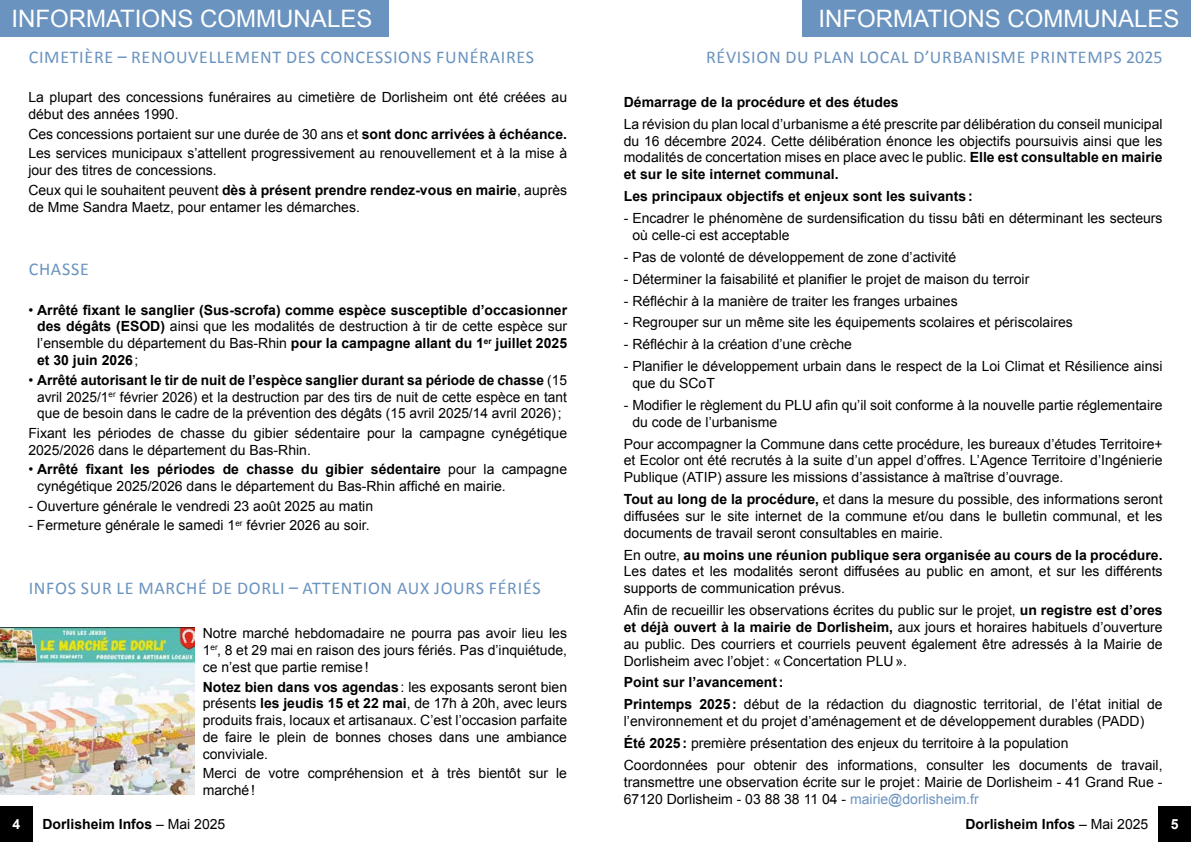
<style>
.page{position:relative;width:1191px;height:842px;background:#fff}
.page>*{position:absolute;margin:0;border:0;box-sizing:border-box;transform-origin:0 0}
.t1{font:24px "Arial";color:#fff}
.t2{font:18px "Calibri";letter-spacing:.04em;color:#6a93bf}
.t3{font:14px/16.8px "Arial";color:#000}
.t4{font:700 14px/16.8px "Arial";color:#000;text-align:justify}
.t5{font:700 14px "Arial";color:#fff}
.s1{font-weight:700}
.s2{color:#6a93bf}
.s3{font-weight:400}
</style>
<div class="page">
<div style="left:0;top:806px;width:33px;height:36px;background:#000"></div>
<div style="left:1158px;top:806px;width:33px;height:36px;background:#000"></div>
<div style="left:0;top:0;width:388px;height:37px;background:#6a93bf"></div>
<div style="left:802px;top:0;width:389px;height:37px;background:#6a93bf"></div>
<img style="left:0;top:628px;width:194px;height:166px">
<h1 class="t1" style="left:11px;top:3px;width:362px">INFORMATIONS COMMUNALES</h1>
<h1 class="t1" style="left:818px;top:3px;width:362px">INFORMATIONS COMMUNALES</h1>
<p class="t2" style="left:29px;top:45px;width:507px">CIMETIÈRE – RENOUVELLEMENT DES CONCESSIONS FUNÉRAIRES</p>
<p class="t3" style="left:28px;top:89px;width:540px">La plupart des concessions funéraires au cimetière de Dorlisheim ont été créées au début des années 1990.</p>
<p class="t3" style="left:28px;top:124px;width:540px;line-height:19.6px">Ces concessions portaient sur une durée de 30 ans et <span class="s1">sont donc arrivées à échéance.<br></span>Les services municipaux s’attellent progressivement au renouvellement et à la mise à</p>
<p class="t3" style="left:28px;top:161px;width:540px;line-height:19.6px">jour des titres de concessions.<br>Ceux qui le souhaitent peuvent <span class="s1">dès à présent prendre rendez-vous en mairie</span>, auprès</p>
<p class="t3" style="left:28px;top:198px;width:333px">de Mme Sandra Maetz, pour entamer les démarches.</p>
<p class="t2" style="left:706px;top:45px;width:458px">RÉVISION DU PLAN LOCAL D’URBANISME PRINTEMPS 2025</p>
<p class="t4" style="left:624px;top:94px;width:276px">Démarrage de la procédure et des études</p>
<p class="t3" style="left:624px;top:116px;width:540px;text-align:justify">La révision du plan local d’urbanisme a été prescrite par délibération du conseil municipal du 16 décembre 2024. Cette délibération énonce les objectifs poursuivis ainsi que les modalités de concertation mises en place avec le public. <span class="s1">Elle est consultable en mairie et sur le site internet communal.</span></p>
<p class="t4" style="left:624px;top:188px;width:350px">Les principaux objectifs et enjeux sont les suivants:</p>
<p class="t3" style="left:632px;top:210px;width:532px;text-indent:-9px">- Encadrer le phénomène de surdensification du tissu bâti en déterminant les secteurs où celle-ci est acceptable</p>
<p class="t3" style="left:624px;top:249px;width:334px">- Pas de volonté de développement de zone d’activité</p>
<p class="t3" style="left:624px;top:270px;width:407px">- Déterminer la faisabilité et planifier le projet de maison du terroir</p>
<p class="t3" style="left:624px;top:292px;width:335px">- Réfléchir à la manière de traiter les franges urbaines</p>
<p class="t3" style="left:624px;top:314px;width:450px">- Regrouper sur un même site les équipements scolaires et périscolaires</p>
<p class="t3" style="left:624px;top:336px;width:229px">- Réfléchir à la création d’une crèche</p>
<p class="t3" style="left:632px;top:358px;width:532px;text-indent:-9px">- Planifier le développement urbain dans le respect de la Loi Climat et Résilience ainsi que du SCoT</p>
<p class="t3" style="left:632px;top:397px;width:532px;text-indent:-9px">- Modifier le règlement du PLU afin qu’il soit conforme à la nouvelle partie réglementaire du code de l’urbanisme</p>
<p class="t3" style="left:624px;top:435px;width:540px;text-align:justify">Pour accompagner la Commune dans cette procédure, les bureaux d’études Territoire+ et Ecolor ont été recrutés à la suite d’un appel d’offres. L’Agence Territoire d’Ingénierie Publique (ATIP) assure les missions d’assistance à maîtrise d’ouvrage.</p>
<p class="t3" style="left:624px;top:491px;width:540px;text-align:justify"><span class="s1">Tout au long de la procédure,</span> et dans la mesure du possible, des informations seront diffusées sur le site internet de la commune et/ou dans le bulletin communal, et les documents de travail seront consultables en mairie.</p>
<p class="t3" style="left:624px;top:546px;width:540px;text-align:justify">En outre, <span class="s1">au moins une réunion publique sera organisée au cours de la procédure.<br></span>Les dates et les modalités seront diffusées au public en amont, et sur les différents supports de communication prévus.</p>
<p class="t3" style="left:624px;top:602px;width:540px;text-align:justify">Afin de recueillir les observations écrites du public sur le projet, <span class="s1">un registre est d’ores et déjà ouvert à la mairie de Dorlisheim,</span> aux jours et horaires habituels d’ouverture au public. Des courriers et courriels peuvent également être adressés à la Mairie de Dorlisheim avec l’objet: «Concertation PLU».</p>
<p class="t3" style="left:624px;top:672px;width:540px;line-height:21.9px"><span class="s1">Point sur l’avancement:<br>Printemps 2025:</span> début de la rédaction du diagnostic territorial, de l’état initial de</p>
<p class="t3" style="left:624px;top:710px;width:540px;line-height:21.9px">l’environnement et du projet d’aménagement et de développement durables (PADD)<br><span class="s1">Été 2025:</span> première présentation des enjeux du territoire à la population<br>Coordonnées pour obtenir des informations, consulter les documents de travail,</p>
<p class="t3" style="left:624px;top:773px;width:540px">transmettre une observation écrite sur le projet: Mairie de Dorlisheim - 41 Grand Rue -<br>67120 Dorlisheim - 03 88 38 11 04 - <span class="s2">mairie@dorlisheim.fr</span></p>
<p class="t2" style="left:29px;top:257px;width:62px">CHASSE</p>
<p class="t4" style="left:37px;top:302px;width:531px;text-indent:-9px"><span class="s3">•</span> Arrêté fixant le sanglier (Sus-scrofa) comme espèce susceptible d’occasionner des dégâts (ESOD) <span class="s3">ainsi que les modalités de destruction à tir de cette espèce sur l’ensemble du département du Bas-Rhin</span> pour la campagne allant du 1<sup>er</sup> juillet 2025 et 30 juin 2026<span class="s3">;</span></p>
<p class="t3" style="left:37px;top:372px;width:531px;text-align:justify;text-indent:-9px">• <span class="s1">Arrêté autorisant le tir de nuit de l’espèce sanglier durant sa période de chasse</span> (15 avril 2025/1<sup>er</sup> février 2026) et la destruction par des tirs de nuit de cette espèce en tant que de besoin dans le cadre de la prévention des dégâts (15 avril 2025/14 avril 2026);</p>
<p class="t3" style="left:28px;top:425px;width:540px">Fixant les périodes de chasse du gibier sédentaire pour la campagne cynégétique<br>2025/2026 dans le département du Bas-Rhin.</p>
<p class="t3" style="left:37px;top:461px;width:531px;text-indent:-9px">• <span class="s1">Arrêté fixant les périodes de chasse du gibier sédentaire</span> pour la campagne cynégétique 2025/2026 dans le département du Bas-Rhin affiché en mairie.</p>
<p class="t3" style="left:28px;top:498px;width:346px">- Ouverture générale le vendredi 23 août 2025 au matin</p>
<p class="t3" style="left:28px;top:517px;width:343px">- Fermeture générale le samedi 1<sup>er</sup> février 2026 au soir.</p>
<p class="t2" style="left:29px;top:576px;width:513px">INFOS SUR LE MARCHÉ DE DORLI – ATTENTION AUX JOURS FÉRIÉS</p>
<p class="t3" style="left:203px;top:625px;width:366px;text-align:justify">Notre marché hebdomadaire ne pourra pas avoir lieu les 1<sup>er</sup>, 8 et 29 mai en raison des jours fériés. Pas d’inquiétude, ce n’est que partie remise!</p>
<p class="t3" style="left:203px;top:678px;width:366px;text-align:justify"><span class="s1">Notez bien dans vos agendas</span>: les exposants seront bien présents <span class="s1">les jeudis 15 et 22 mai</span>, de 17h à 20h, avec leurs produits frais, locaux et artisanaux. C’est l’occasion parfaite de faire le plein de bonnes choses dans une ambiance conviviale.</p>
<p class="t3" style="left:203px;top:765px;width:366px">Merci de votre compréhension et à très bientôt sur le marché!</p>
<p class="t5" style="left:12px;top:815px;width:9px">4</p>
<p class="t4" style="left:43px;top:816px;width:184px">Dorlisheim Infos <span class="s3">– Mai 2025</span></p>
<p class="t4" style="left:965px;top:816px;width:184px">Dorlisheim Infos <span class="s3">– Mai 2025</span></p>
<p class="t5" style="left:1170px;top:815px;width:9px">5</p>
</div>
